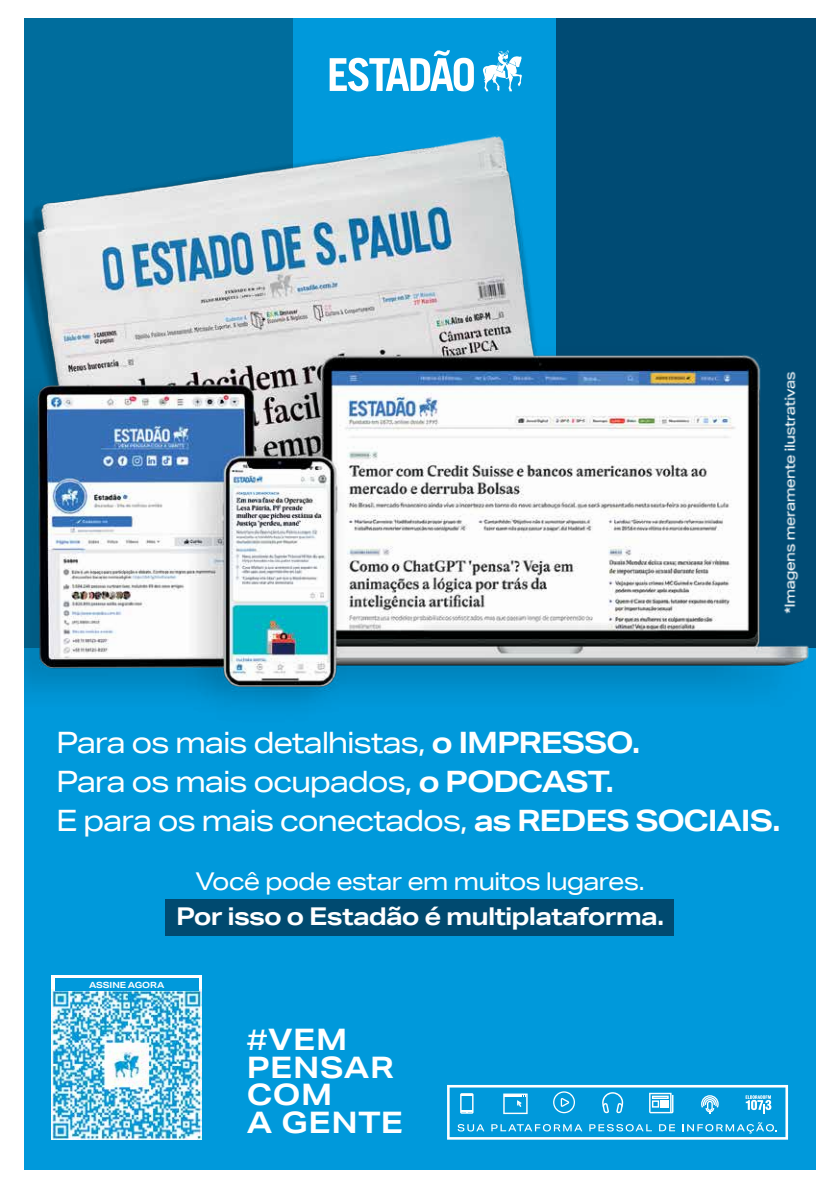
<style>
.page{position:relative;width:840px;height:1191px;background:#fff}
.page>*{position:absolute;margin:0;border:0;box-sizing:border-box;transform-origin:0 0}
.t1{font:700 29.6px/27.4px "Aktiv Grotesk Ex";letter-spacing:.015em;color:#fff}
.t2{font:29.4px/39px "Aktiv Grotesk Ex";letter-spacing:-.045em;color:#fff}
.t3{font:700 24.6px "Aktiv Grotesk Ex";letter-spacing:-.04em;color:#fff}
.t4{font:24.6px "Aktiv Grotesk Ex";letter-spacing:-.04em;color:#fff}
.t5{font:700 8.4px "Aktiv Grotesk Ex";letter-spacing:-.01em;color:#fff}
.s1{font-weight:700}
.s2{font-weight:400}
</style>
<div class="page">
<div style="left:24px;top:18px;width:268px;height:636px;background:#006d9d"></div>
<div style="left:24px;top:648px;width:790px;height:521px;background:#0099db"></div>
<img style="left:24px;top:31px;width:790px;height:1109px">
<div style="left:303px;top:26px;width:245px;height:92px;background:#0099db"></div>
<svg style="left:483px;top:50px;width:38px;height:41px"></svg>
<svg style="left:329px;top:50px;width:144px;height:41px"></svg>
<div style="left:166px;top:899px;width:507px;height:36px;background:#004a70"></div>
<img style="left:769px;top:360px;width:40px;height:263px">
<p class="t2" style="left:56px;top:723px;width:726px">Para os mais detalhistas, <span class="s1">o IMPRESSO.<br></span>Para os mais ocupados, <span class="s1">o PODCAST.<br></span>E para os mais conectados, <span class="s1">as REDES SOCIAIS.</span></p>
<p class="t4" style="left:195px;top:866px;width:451px">Você pode estar em muitos lugares.</p>
<p class="t3" style="left:176px;top:900px;width:489px">Por isso o Estadão é multiplataforma.</p>
<p class="t5" style="left:89px;top:979px;width:77px">ASSINE AGORA</p>
<p class="t1" style="left:247px;top:1025px;width:158px"><span class="s2">#</span>VEM<br>PENSAR<br>COM<br>A GENTE</p>
</div>
